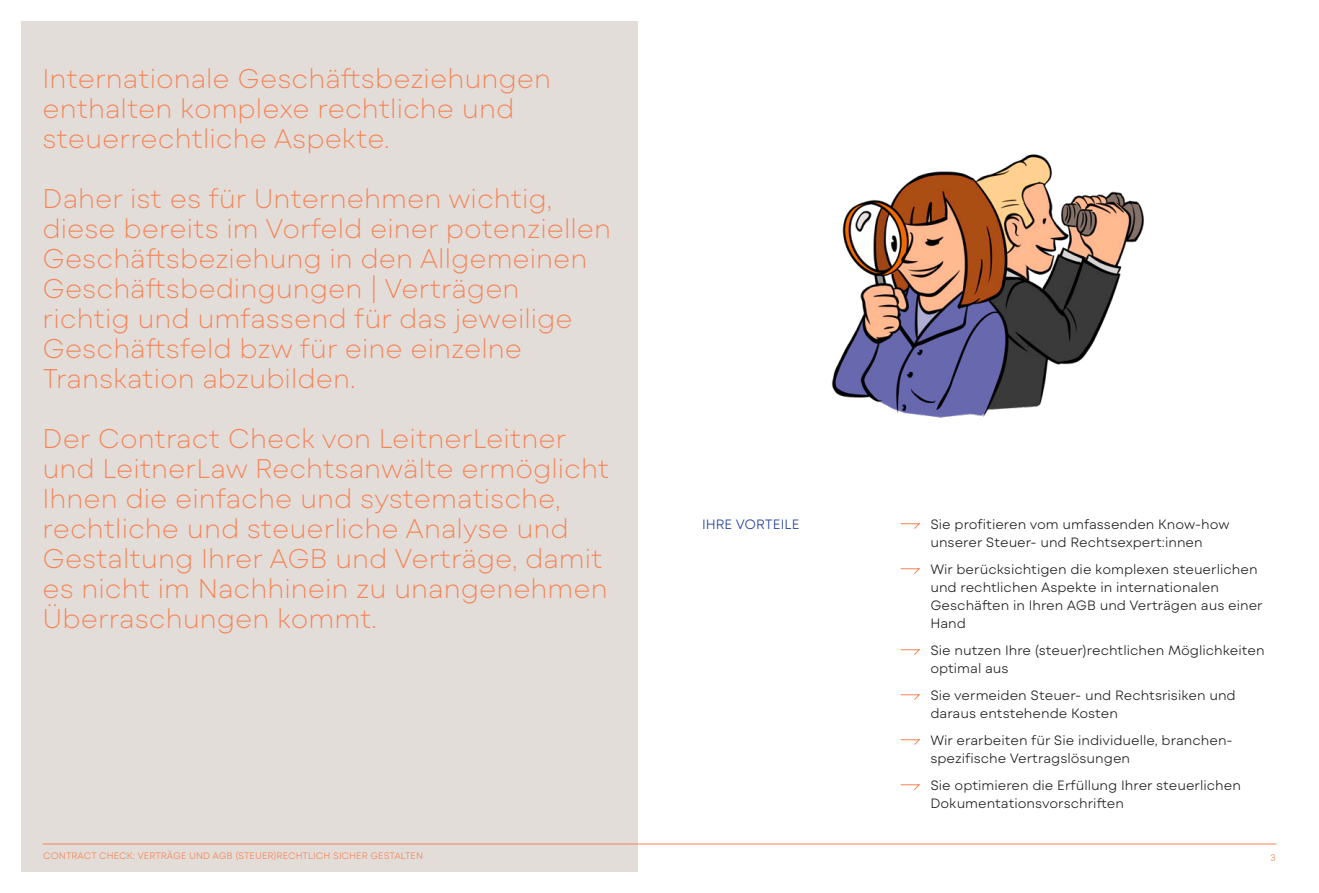
<style>
.page{position:relative;width:1319px;height:893px;background:#fff}
.page>*{position:absolute;margin:0;border:0;box-sizing:border-box;transform-origin:0 0}
._3_1_-_Spezial_Text{font:200 27px/30px "Mont Blanc";color:#f58355}
._1_1_-_Copy_9_12pt_L{font:300 13.5px/18px "Mont Blanc";color:#231f20}
._1_1_-_Copy_9_12pt_L-2{font:300 13.5px "Mont Blanc";color:#223f99}
.t1{font:300 9.3px "Mont Blanc";color:#f58355}
</style>
<div class="page">
<div style="left:21px;top:21px;width:617px;height:851px;background:#e3ddd9"></div>
<img style="left:831px;top:154px;width:313px;height:264px">
<svg style="left:900px;top:523px;width:21px;height:6px"></svg>
<svg style="left:900px;top:568px;width:21px;height:6px"></svg>
<svg style="left:900px;top:649px;width:21px;height:6px"></svg>
<svg style="left:900px;top:694px;width:21px;height:6px"></svg>
<svg style="left:900px;top:739px;width:21px;height:6px"></svg>
<svg style="left:900px;top:784px;width:21px;height:6px"></svg>
<hr style="left:43px;top:844px;width:1233px;height:1px;background:#f58355">
<p class="_3_1_-_Spezial_Text" style="left:43px;top:64px;width:510px">Internationale Geschäftsbeziehungen enthalten komplexe rechtliche und steuerrechtliche Aspekte.</p>
<p class="_3_1_-_Spezial_Text" style="left:43px;top:184px;width:570px">Daher ist es für Unternehmen wichtig, diese bereits im Vorfeld einer potenziellen Geschäftsbeziehung in den Allgemeinen Geschäftsbedingungen | Verträgen richtig und umfassend für das jeweilige Geschäftsfeld bzw für eine einzelne Transkation abzubilden.</p>
<p class="_3_1_-_Spezial_Text" style="left:43px;top:424px;width:568px">Der Contract Check von LeitnerLeitner und LeitnerLaw Rechtsanwälte ermöglicht Ihnen die einfache und systematische, rechtliche und steuerliche Analyse und Gestaltung Ihrer AGB und Verträge, damit es nicht im Nachhinein zu unangenehmen Überraschungen kommt.</p>
<p class="_1_1_-_Copy_9_12pt_L-2" style="left:702px;top:516px;width:99px">IHRE VORTEILE</p>
<p class="_1_1_-_Copy_9_12pt_L" style="left:930px;top:515px;width:301px">Sie profitieren vom umfassenden Know-how unserer Steuer- und Rechtsexpert:innen</p>
<p class="_1_1_-_Copy_9_12pt_L" style="left:930px;top:560px;width:334px">Wir berücksichtigen die komplexen steuerlichen und rechtlichen Aspekte in internationalen Geschäften in Ihren AGB und Verträgen aus einer Hand</p>
<p class="_1_1_-_Copy_9_12pt_L" style="left:930px;top:641px;width:336px">Sie nutzen Ihre (steuer)rechtlichen Möglichkeiten optimal aus</p>
<p class="_1_1_-_Copy_9_12pt_L" style="left:930px;top:686px;width:307px">Sie vermeiden Steuer- und Rechtsrisiken und daraus entstehende Kosten</p>
<p class="_1_1_-_Copy_9_12pt_L" style="left:930px;top:731px;width:304px">Wir erarbeiten für Sie individuelle, branchen&shy;spezifische Vertragslösungen</p>
<p class="_1_1_-_Copy_9_12pt_L" style="left:930px;top:776px;width:312px">Sie optimieren die Erfüllung Ihrer steuerlichen<br>Dokumentationsvorschriften</p>
<p class="t1" style="left:43px;top:850px;width:381px">CONTRACT CHECK: VERTRÄGE UND AGB (STEUER)RECHTLICH SICHER GESTALTEN</p>
<p class="t1" style="left:1270px;top:852px;width:7px">3</p>
</div>
